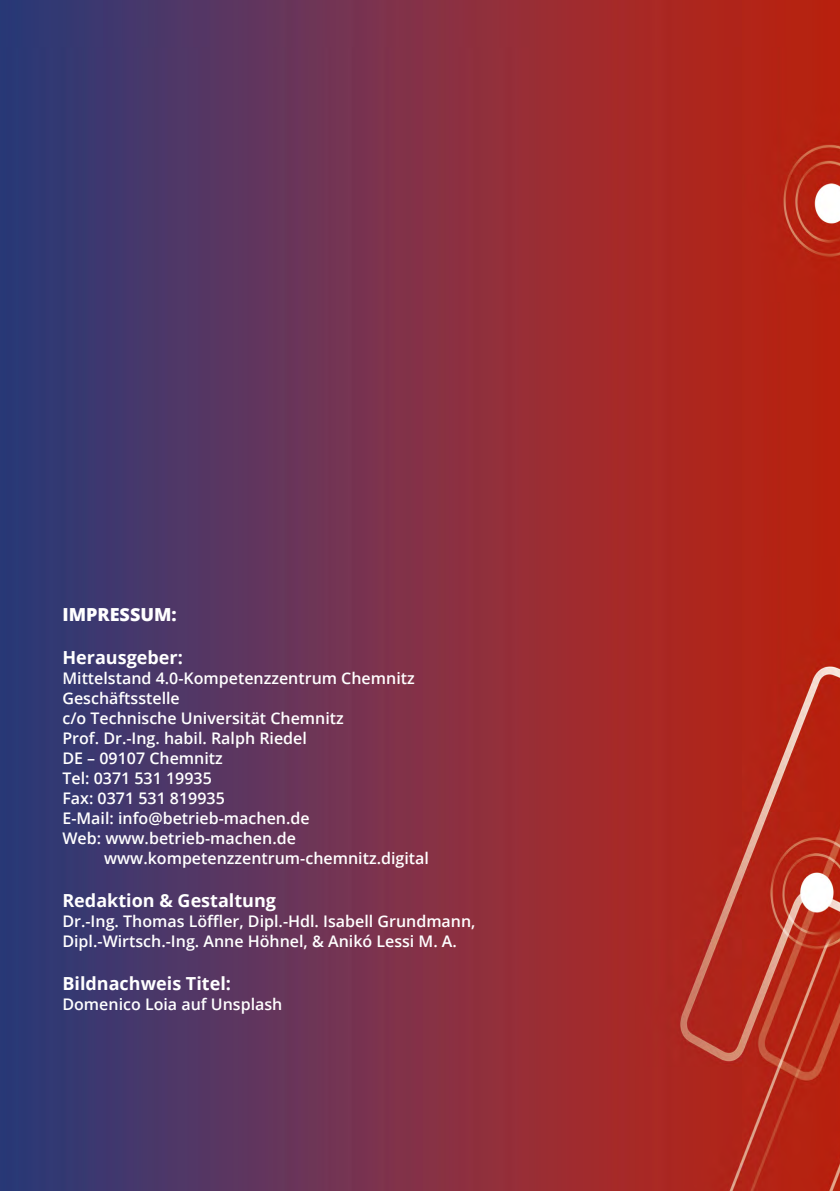
<style>
.page{position:relative;width:840px;height:1191px;background:#fff}
.page>*{position:absolute;margin:0;border:0;box-sizing:border-box;transform-origin:0 0}
.t1{font:700 18px "Open Sans";color:#fff}
.t2{font:800 18px "Open Sans";color:#fff}
.t3{font:600 16px/20px "Open Sans";color:#fff}
</style>
<div class="page">
<img style="left:0;top:0;width:839px;height:1191px">
<p class="t2" style="left:62px;top:601px;width:116px">IMPRESSUM:</p>
<p class="t1" style="left:62px;top:645px;width:122px">Herausgeber:</p>
<p class="t3" style="left:62px;top:668px;width:353px">Mittelstand 4.0-Kompetenzzentrum Chemnitz<br>Geschäftsstelle<br>c/o Technische Universität Chemnitz<br>Prof. Dr.-Ing. habil. Ralph Riedel<br>DE – 09107 Chemnitz<br>Tel: 0371 531 19935<br>Fax: 0371 531 819935<br>E-Mail: info@betrieb-machen.de<br>Web: www.betrieb-machen.de</p>
<p class="t3" style="left:104px;top:848px;width:326px">www.kompetenzzentrum-chemnitz.digital</p>
<p class="t1" style="left:62px;top:887px;width:215px">Redaktion &amp; Gestaltung</p>
<p class="t3" style="left:62px;top:910px;width:414px">Dr.-Ing. Thomas Löffler, Dipl.-Hdl. Isabell Grundmann,<br>Dipl.-Wirtsch.-Ing. Anne Höhnel, &amp; Anikó Lessi M. A.</p>
<p class="t1" style="left:62px;top:970px;width:170px">Bildnachweis Titel:</p>
<p class="t3" style="left:62px;top:993px;width:221px">Domenico Loia auf Unsplash</p>
</div>
